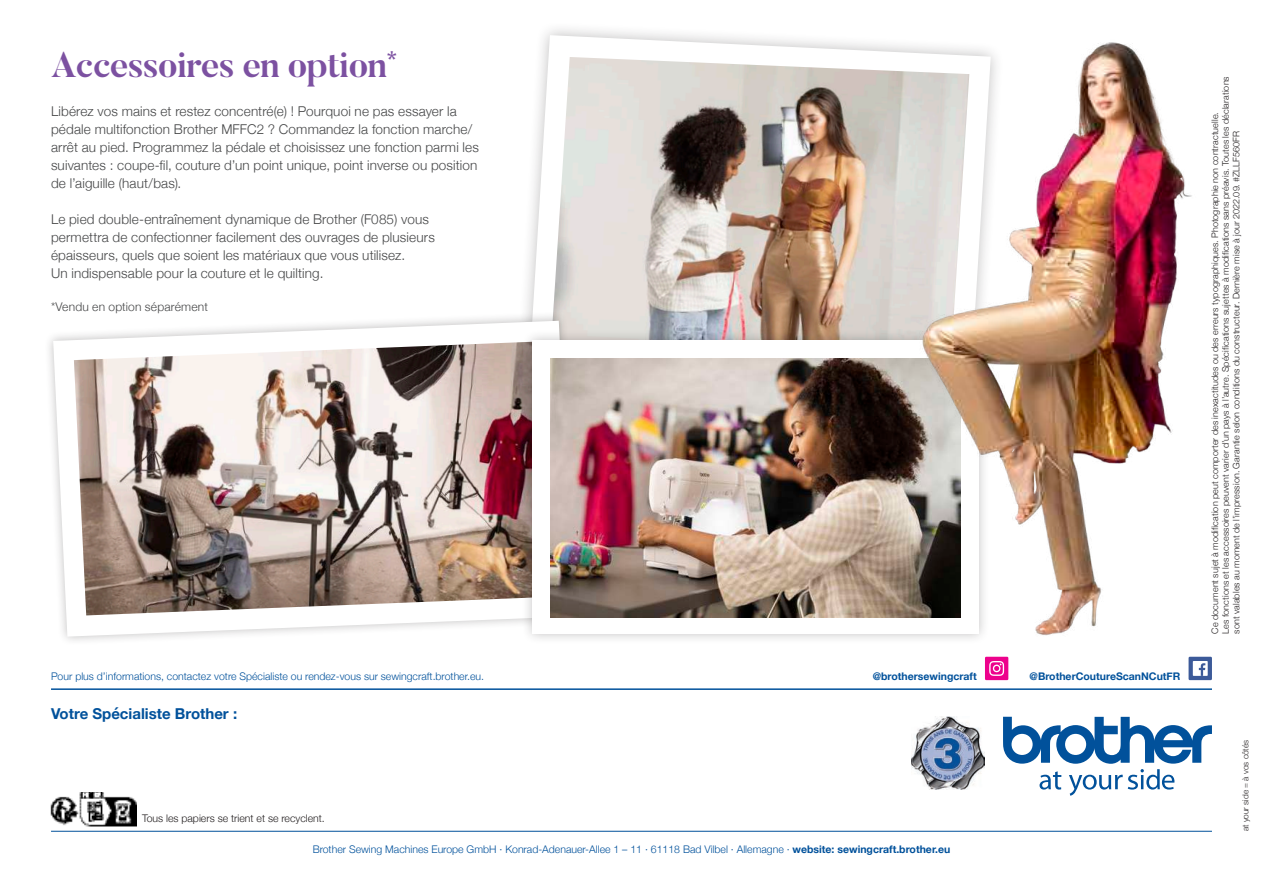
<style>
.page{position:relative;width:1263px;height:893px;background:#fff}
.page>*{position:absolute;margin:0;border:0;box-sizing:border-box;transform-origin:0 0}
.t1{font:700 36px "Butler";letter-spacing:-.025em;color:#7c51a1}
.t2{font:700 15px "Helvetica Neue";color:#01519b}
.t3{font:300 13.5px/18px "Helvetica Neue";letter-spacing:.01em;color:#454647}
.t4{font:300 12px "Helvetica Neue";letter-spacing:.015em;color:#454647}
.t5{font:300 10.5px "Helvetica Neue";color:#01519b}
.t6{font:700 10.5px "Helvetica Neue";color:#01519b}
.t7{font:300 10.5px "Helvetica Neue";color:#231f20}
.t8{font:300 9px/10.8px "Helvetica Neue";letter-spacing:.015em;color:#231f20}
.t9{font:300 8.25px "Helvetica Neue";color:#231f20}
.s1{font-weight:700}
</style>
<div class="page">
<svg style="left:526px;top:35px;width:380px;height:276px"></svg>
<img style="left:544px;top:57px;width:362px;height:272px">
<div style="left:44px;top:311px;width:538px;height:335px;background:#231f20;opacity:.28"></div>
<svg style="left:53px;top:321px;width:520px;height:316px"></svg>
<img style="left:74px;top:341px;width:447px;height:274px">
<div style="left:521px;top:329px;width:469px;height:316px;background:#231f20;opacity:.28"></div>
<div style="left:533px;top:340px;width:446px;height:294px;background:#fff"></div>
<img style="left:551px;top:359px;width:355px;height:258px">
<img style="left:906px;top:42px;width:286px;height:603px">
<hr style="left:51px;top:688px;width:1161px;height:2px;background:#01519b">
<svg style="left:1003px;top:717px;width:209px;height:79px"></svg>
<img style="left:912px;top:717px;width:72px;height:72px">
<div style="left:985px;top:657px;width:23px;height:23px;background:#ed028c"></div>
<svg style="left:989px;top:661px;width:15px;height:15px"></svg>
<div style="left:1188px;top:657px;width:24px;height:23px;background:#3c5a99"></div>
<div style="left:1193px;top:661px;width:15px;height:15px;background:#fff"></div>
<svg style="left:1199px;top:663px;width:6px;height:13px"></svg>
<hr style="left:51px;top:831px;width:1161px;height:1px;background:#01519b">
<img style="left:50px;top:793px;width:87px;height:34px">
<h1 class="t1" style="left:51px;top:42px;width:348px">Accessoires en option<sup>*</sup></h1>
<p class="t3" style="left:51px;top:101px;width:429px">Libérez vos mains et restez concentré(e) ! Pourquoi ne pas essayer la pédale multifonction Brother MFFC2 ? Commandez la fonction marche/ arrêt au pied. Programmez la pédale et choisissez une fonction parmi les suivantes : coupe-fil, couture d’un point unique, point inverse ou position de l’aiguille (haut/bas).</p>
<p class="t3" style="left:51px;top:209px;width:385px">Le pied double-entraînement dynamique de Brother (F085) vous permettra de confectionner facilement des ouvrages de plusieurs épaisseurs, quels que soient les matériaux que vous utilisez.<br>Un indispensable pour la couture et le quilting.</p>
<p class="t4" style="left:51px;top:297px;width:158px">*Vendu en option séparément</p>
<p class="t5" style="left:51px;top:668px;width:434px">Pour plus d’informations, contactez votre Spécialiste ou rendez-vous sur sewingcraft.brother.eu.</p>
<p class="t6" style="left:873px;top:668px;width:106px">@brothersewingcraft</p>
<p class="t6" style="left:1029px;top:668px;width:152px">@BrotherCoutureScanNCutFR</p>
<p class="t2" style="left:51px;top:702px;width:188px">Votre Spécialiste Brother :</p>
<p class="t7" style="left:142px;top:810px;width:184px">Tous les papiers se trient et se recyclent.</p>
<p class="t5" style="left:313px;top:840px;width:639px">Brother Sewing Machines Europe GmbH · Konrad-Adenauer-Allee 1 – 11 · 61118 Bad Vilbel · Allemagne · <span class="s1">website: sewingcraft.brother.eu</span></p>
<p class="t8" style="left:1209px;top:634px;width:559px;rotate:-90deg">Ce document sujet à modification peut comporter des inexactitudes ou des erreurs typographiques. Photographie non contractuelle.<br>Les fonctions et les accessoires peuvent varier d’un pays à l’autre. Spécifications sujettes à modifications sans préavis. Toutes les déclarations sont valables au moment de l’impression. Garantie selon conditions du constructeur. Dernière mise à jour 2022.09. #ZLLF560FR</p>
<p class="t9" style="left:1239px;top:831px;width:93px;rotate:-90deg">at your side = à vos côtés</p>
</div>
